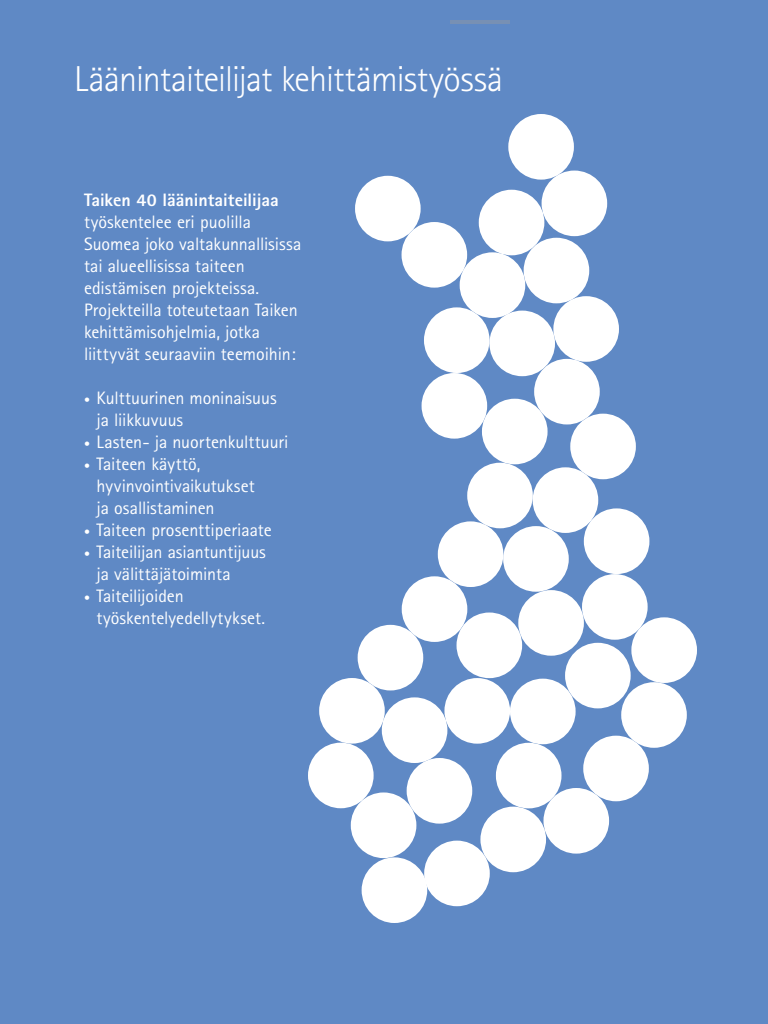
<style>
.page{position:relative;width:768px;height:1024px;background:#5f89c5}
.page>*{position:absolute;margin:0;border:0;box-sizing:border-box;transform-origin:0 0}
.t1{font:300 36px "Rotis Sans Serif";letter-spacing:-.025em;color:#fff}
.t2{font:18px/22px "Rotis Sans Serif";letter-spacing:-.005em;color:#fff}
.t3{font:800 18px "Rotis Sans Serif";color:#fff}
.s1{font-size:12px}
</style>
<div class="page">
<div style="left:424px;top:841px;width:66px;height:65px;background:#fff;border-radius:50%"></div>
<div style="left:457px;top:613px;width:65px;height:65px;background:#fff;border-radius:50%"></div>
<div style="left:621px;top:682px;width:66px;height:66px;background:#fff;border-radius:50%"></div>
<div style="left:407px;top:758px;width:65px;height:66px;background:#fff;border-radius:50%"></div>
<div style="left:518px;top:590px;width:66px;height:66px;background:#fff;border-radius:50%"></div>
<div style="left:542px;top:171px;width:65px;height:65px;background:#fff;border-radius:50%"></div>
<div style="left:444px;top:678px;width:66px;height:66px;background:#fff;border-radius:50%"></div>
<div style="left:382px;top:697px;width:65px;height:66px;background:#fff;border-radius:50%"></div>
<div style="left:524px;top:238px;width:65px;height:65px;background:#fff;border-radius:50%"></div>
<div style="left:355px;top:176px;width:66px;height:65px;background:#fff;border-radius:50%"></div>
<div style="left:308px;top:743px;width:66px;height:65px;background:#fff;border-radius:50%"></div>
<div style="left:503px;top:526px;width:66px;height:66px;background:#fff;border-radius:50%"></div>
<div style="left:584px;top:508px;width:65px;height:66px;background:#fff;border-radius:50%"></div>
<div style="left:319px;top:678px;width:66px;height:66px;background:#fff;border-radius:50%"></div>
<div style="left:570px;top:414px;width:66px;height:65px;background:#fff;border-radius:50%"></div>
<div style="left:534px;top:359px;width:66px;height:65px;background:#fff;border-radius:50%"></div>
<div style="left:510px;top:679px;width:66px;height:65px;background:#fff;border-radius:50%"></div>
<div style="left:438px;top:521px;width:65px;height:66px;background:#fff;border-radius:50%"></div>
<div style="left:479px;top:190px;width:65px;height:65px;background:#fff;border-radius:50%"></div>
<div style="left:508px;top:114px;width:66px;height:66px;background:#fff;border-radius:50%"></div>
<div style="left:362px;top:857px;width:65px;height:66px;background:#fff;border-radius:50%"></div>
<div style="left:583px;top:736px;width:66px;height:65px;background:#fff;border-radius:50%"></div>
<div style="left:533px;top:467px;width:65px;height:66px;background:#fff;border-radius:50%"></div>
<div style="left:480px;top:807px;width:66px;height:65px;background:#fff;border-radius:50%"></div>
<div style="left:565px;top:643px;width:66px;height:65px;background:#fff;border-radius:50%"></div>
<div style="left:631px;top:617px;width:66px;height:66px;background:#fff;border-radius:50%"></div>
<div style="left:543px;top:788px;width:66px;height:66px;background:#fff;border-radius:50%"></div>
<div style="left:496px;top:743px;width:66px;height:65px;background:#fff;border-radius:50%"></div>
<div style="left:402px;top:222px;width:65px;height:66px;background:#fff;border-radius:50%"></div>
<div style="left:424px;top:307px;width:66px;height:66px;background:#fff;border-radius:50%"></div>
<div style="left:351px;top:792px;width:65px;height:66px;background:#fff;border-radius:50%"></div>
<div style="left:402px;top:576px;width:65px;height:66px;background:#fff;border-radius:50%"></div>
<div style="left:553px;top:296px;width:66px;height:66px;background:#fff;border-radius:50%"></div>
<div style="left:358px;top:625px;width:65px;height:65px;background:#fff;border-radius:50%"></div>
<div style="left:467px;top:463px;width:66px;height:65px;background:#fff;border-radius:50%"></div>
<div style="left:422px;top:373px;width:65px;height:66px;background:#fff;border-radius:50%"></div>
<div style="left:582px;top:574px;width:66px;height:66px;background:#fff;border-radius:50%"></div>
<div style="left:482px;top:399px;width:66px;height:65px;background:#fff;border-radius:50%"></div>
<div style="left:460px;top:252px;width:65px;height:66px;background:#fff;border-radius:50%"></div>
<div style="left:489px;top:311px;width:66px;height:65px;background:#fff;border-radius:50%"></div>
<hr style="left:450px;top:20px;width:60px;height:4px;background:#7790b4">
<h1 class="t1" style="left:74px;top:59px;width:431px">Läänintaiteilijat kehittämistyössä</h1>
<p class="t3" style="left:84px;top:189px;width:196px">Taiken 40 läänintaiteilijaa</p>
<p class="t2" style="left:84px;top:211px;width:219px">työskentelee eri puolilla<br>Suomea joko valtakunnallisissa tai alueellisissa taiteen edistämisen projekteissa.<br>Projekteilla toteutetaan Taiken kehittämisohjelmia, jotka liittyvät seuraaviin teemoihin:</p>
<p class="t2" style="left:96px;top:387px;width:182px;text-indent:-12px"><span class="s1">•</span> Kulttuurinen moninaisuus ja liikkuvuus</p>
<p class="t2" style="left:84px;top:431px;width:206px"><span class="s1">•</span> Lasten- ja nuortenkulttuuri</p>
<p class="t2" style="left:96px;top:453px;width:160px;text-indent:-12px"><span class="s1">•</span> Taiteen käyttö, hyvinvointivaikutukset ja osallistaminen</p>
<p class="t2" style="left:84px;top:519px;width:189px"><span class="s1">•</span> Taiteen prosenttiperiaate</p>
<p class="t2" style="left:96px;top:541px;width:171px;text-indent:-12px"><span class="s1">•</span> Taiteilijan asiantuntijuus ja välittäjätoiminta</p>
<p class="t2" style="left:96px;top:585px;width:170px;text-indent:-12px"><span class="s1">•</span> Taiteilijoiden työskentelyedellytykset.</p>
</div>
